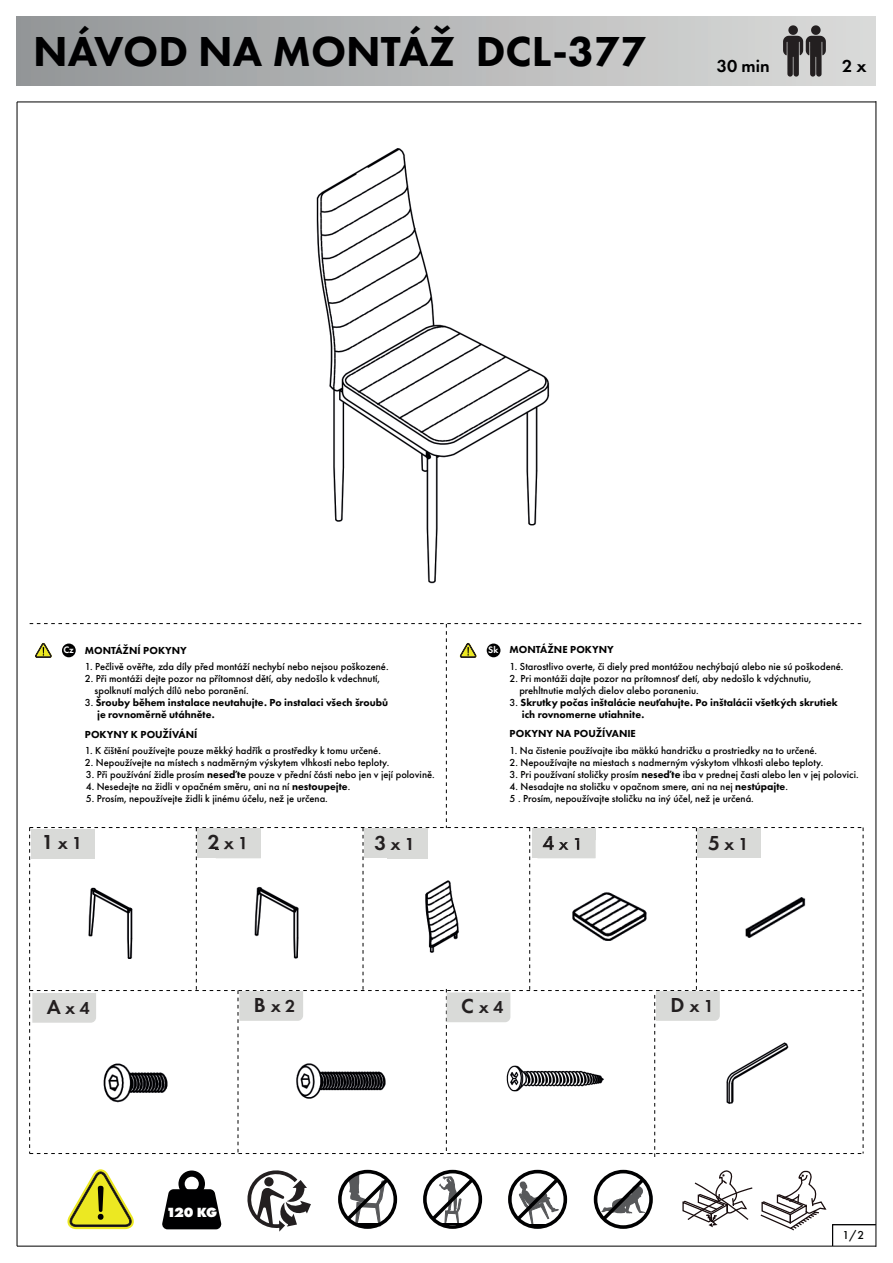
<style>
.page{position:relative;width:893px;height:1263px;background:#fff}
.page>*{position:absolute;margin:0;border:0;box-sizing:border-box;transform-origin:0 0}
.t1{font:800 43.5px "Futura PT";color:#000001}
.t2{font:600 18px "Futura PT";color:#231f20}
.t3{font:600 18px "Futura PT";color:#000001}
.t4{font:800 13.8px "Futura PT";color:#fff}
.t5{font:500 12px "Futura PT";color:#050706}
.t6{font:500 10.5px/12px "Futura PT";color:#000001}
.t7{font:800 10.5px/12px "Futura PT";color:#000001}
.t8{font:600 9.75px "Futura PT";color:#fff}
.s1{font-weight:500}
.s2{font-weight:800}
.s3{font-size:21px}
</style>
<div class="page">
<div style="left:17px;top:17px;width:859px;height:68px;background:linear-gradient(to right,#939698,#dcdcdb)"></div>
<svg style="left:783px;top:25px;width:43px;height:52px;background:#6e6c6c"></svg>
<hr style="left:17px;top:102px;width:859px;height:1px;background:#000001">
<hr style="left:17px;top:102px;width:1px;height:1144px;background:#000001">
<hr style="left:876px;top:101px;width:1px;height:1146px;background:#000001">
<hr style="left:17px;top:1246px;width:859px;height:1px;background:#000001">
<svg style="left:832px;top:1224px;width:44px;height:23px"></svg>
<img style="left:316px;top:148px;width:234px;height:436px">
<svg style="left:29px;top:623px;width:835px;height:534px"></svg>
<img style="left:558px;top:840px;width:21px;height:10px">
<img style="left:709px;top:863px;width:112px;height:86px">
<img style="left:80px;top:1041px;width:103px;height:78px">
<img style="left:276px;top:1039px;width:120px;height:75px">
<img style="left:500px;top:1058px;width:111px;height:46px">
<img style="left:711px;top:1039px;width:94px;height:78px">
<svg style="left:682px;top:1170px;width:144px;height:61px"></svg>
<svg style="left:594px;top:1170px;width:59px;height:59px"></svg>
<svg style="left:162px;top:1170px;width:60px;height:59px"></svg>
<svg style="left:67px;top:1169px;width:67px;height:60px"></svg>
<svg style="left:247px;top:1170px;width:64px;height:61px"></svg>
<svg style="left:338px;top:1170px;width:59px;height:59px"></svg>
<svg style="left:423px;top:1170px;width:59px;height:59px"></svg>
<svg style="left:508px;top:1170px;width:59px;height:59px"></svg>
<h1 class="t1" style="left:33px;top:24px;width:615px">NÁVOD NA MONTÁŽ DCL-377</h1>
<h2 class="t3" style="left:717px;top:54px;width:54px">30 min</h2>
<h2 class="t3" style="left:842px;top:54px;width:26px">2 x</h2>
<p class="t8" style="left:64px;top:644px;width:12px">Cz</p>
<p class="t7" style="left:85px;top:644px;width:104px">MONTÁŽNÍ POKYNY</p>
<p class="t8" style="left:488px;top:644px;width:12px">Sk</p>
<p class="t6" style="left:85px;top:661px;width:305px">1. Pečlivě ověřte, zda díly před montáží nechybí nebo nejsou poškozené.</p>
<p class="t6" style="left:95px;top:673px;width:287px;text-indent:-10px">2. Při montáži dejte pozor na přítomnost dětí, aby nedošlo k vdechnutí, spolknutí malých dílů nebo poranění.</p>
<p class="t7" style="left:97px;top:696px;width:293px;text-indent:-12px"><span class="s1">3.</span> Šrouby během instalace neutahujte. Po instalaci všech šroubů je rovnoměrně utáhněte.</p>
<p class="t7" style="left:85px;top:728px;width:114px">POKYNY K POUŽÍVÁNÍ</p>
<p class="t6" style="left:85px;top:745px;width:298px">1. K čištění používejte pouze měkký hadřík a prostředky k tomu určené.</p>
<p class="t6" style="left:85px;top:757px;width:306px">2. Nepoužívejte na místech s nadměrným výskytem vlhkosti nebo teploty.</p>
<p class="t6" style="left:86px;top:769px;width:351px">3. Při používání židle prosím <span class="s2">neseďte</span> pouze v přední části nebo jen v její polovině.</p>
<p class="t6" style="left:86px;top:781px;width:266px">4. Nesedejte na židli v opačném směru, ani na ní <span class="s2">nestoupejte</span>.</p>
<p class="t6" style="left:86px;top:793px;width:244px">5. Prosím, nepoužívejte židli k jinému účelu, než je určena.</p>
<p class="t7" style="left:509px;top:643px;width:106px">MONTÁŽNE POKYNY</p>
<p class="t6" style="left:509px;top:660px;width:335px">1. Starostlivo overte, či diely pred montážou nechýbajú alebo nie sú poškodené.</p>
<p class="t6" style="left:519px;top:672px;width:294px;text-indent:-10px">2. Pri montáži dajte pozor na prítomnosť detí, aby nedošlo k vdýchnutiu, prehltnutie malých dielov alebo poraneniu.</p>
<p class="t7" style="left:522px;top:696px;width:318px;text-indent:-12px"><span class="s1">3.</span> Skrutky počas inštalácie neuťahujte. Po inštalácii všetkých skrutiek ich rovnomerne utiahnite.</p>
<p class="t7" style="left:509px;top:727px;width:128px">POKYNY NA POUŽÍVANIE</p>
<p class="t6" style="left:509px;top:744px;width:309px">1. Na čistenie používajte iba mäkkú handričku a prostriedky na to určené.</p>
<p class="t6" style="left:510px;top:756px;width:315px">2. Nepoužívajte na miestach s nadmerným výskytom vlhkosti alebo teploty.</p>
<p class="t6" style="left:510px;top:768px;width:350px">3. Pri používaní stoličky prosím <span class="s2">neseďte</span> iba v prednej časti alebo len v jej polovici.</p>
<p class="t6" style="left:510px;top:780px;width:280px">4. Nesadajte na stoličku v opačnom smere, ani na nej <span class="s2">nestúpajte</span>.<br>5 . Prosím, nepoužívajte stoličku na iný účel, než je určená.</p>
<h2 class="t2" style="left:208px;top:832px;width:42px"><span class="s3">2</span>x 1</h2>
<h2 class="t2" style="left:374px;top:832px;width:42px"><span class="s3">3</span>x 1</h2>
<h2 class="t2" style="left:42px;top:832px;width:42px"><span class="s3">1</span>x 1</h2>
<h2 class="t2" style="left:542px;top:832px;width:42px"><span class="s3">4</span>x 1</h2>
<h2 class="t2" style="left:708px;top:832px;width:42px"><span class="s3">5</span>x 1</h2>
<h2 class="t2" style="left:47px;top:996px;width:44px"><span class="s3">A</span>x 4</h2>
<h2 class="t2" style="left:254px;top:994px;width:43px"><span class="s3">B</span> x 2</h2>
<h2 class="t2" style="left:461px;top:996px;width:44px"><span class="s3">C</span> x 4</h2>
<h2 class="t2" style="left:671px;top:994px;width:45px"><span class="s3">D</span> x 1</h2>
<h3 class="t4" style="left:166px;top:1203px;width:53px">120 KG</h3>
<p class="t5" style="left:842px;top:1228px;width:23px">1/2</p>
</div>
